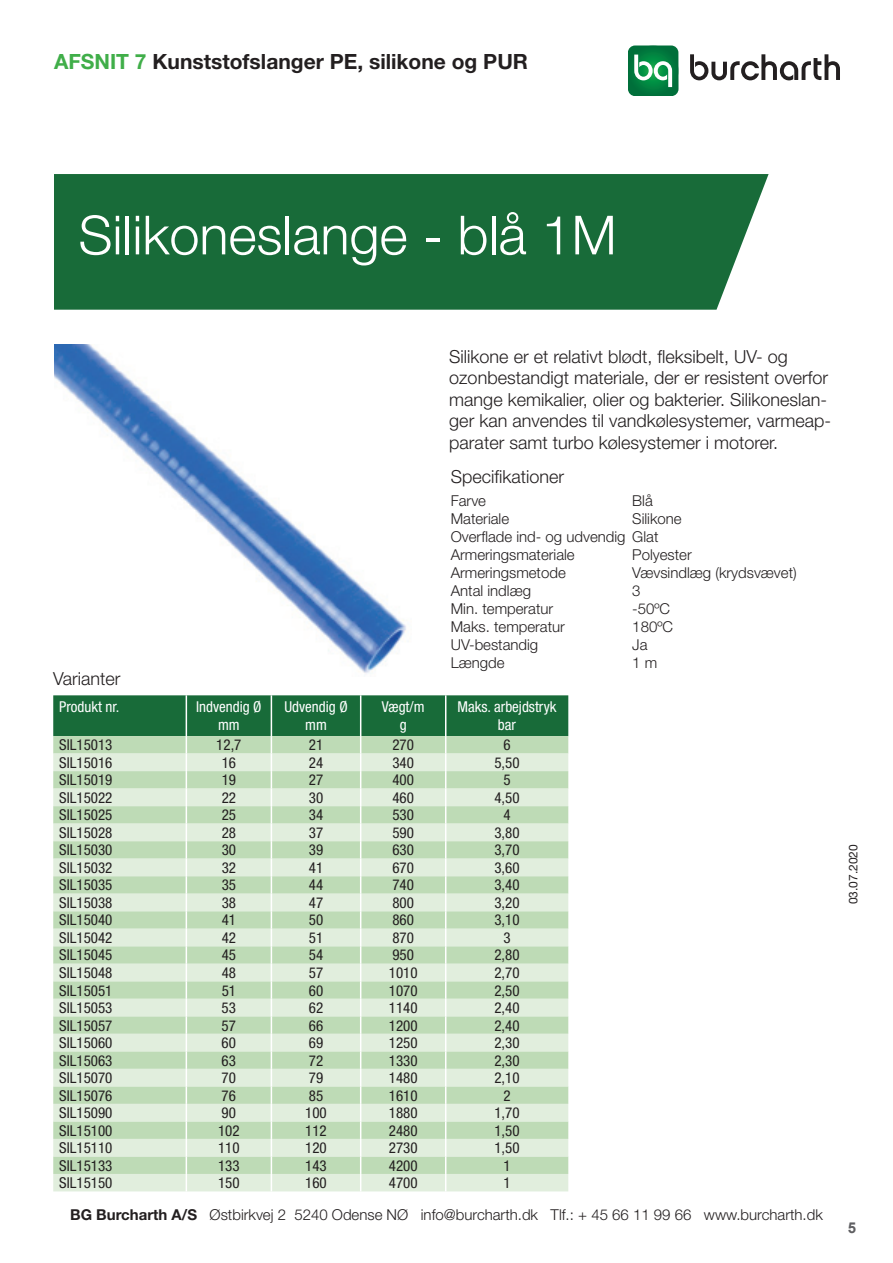
<style>
.page{position:relative;width:893px;height:1263px;background:#fff}
.page>*{position:absolute;margin:0;border:0;box-sizing:border-box;transform-origin:0 0}
.t1{font:300 54px "Helvetica Neue LT Std";color:#fff}
.t2{font:700 21px "Helvetica Neue LT Std";color:#231f20}
.t3{font:300 18px/21.6px "Helvetica Neue LT Std";color:#231f20}
.t4{font:condensed 15px "Helvetica Neue LT Std";color:#231f20}
.t5{font:300 15px/18px "Helvetica Neue LT Std";color:#231f20}
.t6{font:condensed 15px/18px "Helvetica Neue LT Std";color:#fff;text-align:center}
.t7{font:700 15px "Arial";color:#5f5f62}
.t8{font:12px "Helvetica Neue LT Std";color:#231f20}
.s1{color:#40ae49}
.s2{font-weight:700}
</style>
<div class="page">
<svg style="left:628px;top:45px;width:50px;height:51px;background:#329563"></svg>
<svg style="left:690px;top:54px;width:150px;height:26px"></svg>
<div style="left:54px;top:174px;width:715px;height:136px;background:#186b39"></div>
<img style="left:54px;top:344px;width:352px;height:330px">
<svg style="left:53px;top:695px;width:515px;height:496px;background:#c1dbbf"></svg>
<h2 class="t2" style="left:54px;top:49px;width:476px"><span class="s1">AFSNIT 7</span> Kunststofslanger PE, silikone og PUR</h2>
<h1 class="t1" style="left:78px;top:202px;width:540px">Silikoneslange - blå 1M</h1>
<p class="t3" style="left:449px;top:345px;width:383px">Silikone er et relativt blødt, fleksibelt, UV- og ozonbestandigt materiale, der er resistent overfor mange kemikalier, olier og bakterier. Silikoneslan&shy;ger kan anvendes til vandkølesystemer, varmeap&shy;parater samt turbo kølesystemer i motorer.</p>
<p class="t3" style="left:451px;top:466px;width:115px">Specifikationer</p>
<p class="t5" style="left:451px;top:491px;width:37px">Farve</p>
<p class="t5" style="left:632px;top:491px;width:22px">Blå</p>
<p class="t5" style="left:451px;top:509px;width:60px">Materiale</p>
<p class="t5" style="left:451px;top:509px;width:232px;text-indent:182px">Silikone<br>Overflade ind- og udvendig Glat<br>Armeringsmateriale</p>
<p class="t5" style="left:632px;top:545px;width:61px">Polyester</p>
<p class="t5" style="left:451px;top:563px;width:117px">Armeringsmetode</p>
<p class="t5" style="left:632px;top:563px;width:166px">Vævsindlæg (krydsvævet)</p>
<p class="t5" style="left:451px;top:581px;width:82px">Antal indlæg</p>
<p class="t5" style="left:632px;top:581px;width:10px">3</p>
<p class="t5" style="left:451px;top:599px;width:104px">Min. temperatur</p>
<p class="t5" style="left:632px;top:599px;width:39px">-50ºC</p>
<p class="t5" style="left:451px;top:617px;width:116px">Maks. temperatur</p>
<p class="t5" style="left:632px;top:617px;width:42px">180ºC</p>
<p class="t5" style="left:451px;top:635px;width:89px">UV-bestandig</p>
<p class="t5" style="left:632px;top:635px;width:17px">Ja</p>
<p class="t5" style="left:451px;top:653px;width:55px">Længde</p>
<p class="t5" style="left:632px;top:653px;width:27px">1 m</p>
<p class="t3" style="left:53px;top:667px;width:69px">Varianter</p>
<p class="t6" style="left:59px;top:698px;width:62px">Produkt nr.</p>
<p class="t6" style="left:196px;top:698px;width:67px">Indvendig Ø mm</p>
<p class="t6" style="left:284px;top:698px;width:65px">Udvendig Ø mm</p>
<p class="t6" style="left:382px;top:698px;width:44px">Vægt/m g</p>
<p class="t6" style="left:458px;top:698px;width:100px">Maks. arbejdstryk bar</p>
<p class="t4" style="left:59px;top:736px;width:55px">SIL15013</p>
<p class="t4" style="left:216px;top:736px;width:27px">12,7</p>
<p class="t4" style="left:309px;top:736px;width:16px">21</p>
<p class="t4" style="left:392px;top:736px;width:23px">270</p>
<p class="t4" style="left:503px;top:736px;width:9px">6</p>
<p class="t4" style="left:59px;top:754px;width:55px">SIL15016</p>
<p class="t4" style="left:222px;top:754px;width:16px">16</p>
<p class="t4" style="left:309px;top:754px;width:16px">24</p>
<p class="t4" style="left:392px;top:754px;width:23px">340</p>
<p class="t4" style="left:494px;top:754px;width:27px">5,50</p>
<p class="t4" style="left:59px;top:771px;width:55px">SIL15019</p>
<p class="t4" style="left:222px;top:771px;width:16px">19</p>
<p class="t4" style="left:309px;top:771px;width:16px">27</p>
<p class="t4" style="left:392px;top:771px;width:23px">400</p>
<p class="t4" style="left:503px;top:771px;width:9px">5</p>
<p class="t4" style="left:59px;top:789px;width:55px">SIL15022</p>
<p class="t4" style="left:222px;top:789px;width:16px">22</p>
<p class="t4" style="left:309px;top:789px;width:16px">30</p>
<p class="t4" style="left:392px;top:789px;width:23px">460</p>
<p class="t4" style="left:494px;top:789px;width:27px">4,50</p>
<p class="t4" style="left:59px;top:806px;width:55px">SIL15025</p>
<p class="t4" style="left:222px;top:806px;width:16px">25</p>
<p class="t4" style="left:309px;top:806px;width:16px">34</p>
<p class="t4" style="left:392px;top:806px;width:23px">530</p>
<p class="t4" style="left:503px;top:806px;width:9px">4</p>
<p class="t4" style="left:59px;top:824px;width:55px">SIL15028</p>
<p class="t4" style="left:222px;top:824px;width:16px">28</p>
<p class="t4" style="left:309px;top:824px;width:16px">37</p>
<p class="t4" style="left:392px;top:824px;width:23px">590</p>
<p class="t4" style="left:494px;top:824px;width:27px">3,80</p>
<p class="t4" style="left:59px;top:841px;width:55px">SIL15030</p>
<p class="t4" style="left:222px;top:841px;width:16px">30</p>
<p class="t4" style="left:309px;top:841px;width:16px">39</p>
<p class="t4" style="left:392px;top:841px;width:23px">630</p>
<p class="t4" style="left:494px;top:841px;width:27px">3,70</p>
<p class="t4" style="left:59px;top:859px;width:55px">SIL15032</p>
<p class="t4" style="left:222px;top:859px;width:16px">32</p>
<p class="t4" style="left:309px;top:859px;width:16px">41</p>
<p class="t4" style="left:392px;top:859px;width:23px">670</p>
<p class="t4" style="left:494px;top:859px;width:27px">3,60</p>
<p class="t4" style="left:59px;top:876px;width:55px">SIL15035</p>
<p class="t4" style="left:222px;top:876px;width:16px">35</p>
<p class="t4" style="left:309px;top:876px;width:16px">44</p>
<p class="t4" style="left:392px;top:876px;width:23px">740</p>
<p class="t4" style="left:494px;top:876px;width:27px">3,40</p>
<p class="t4" style="left:59px;top:894px;width:55px">SIL15038</p>
<p class="t4" style="left:222px;top:894px;width:16px">38</p>
<p class="t4" style="left:309px;top:894px;width:16px">47</p>
<p class="t4" style="left:392px;top:894px;width:23px">800</p>
<p class="t4" style="left:494px;top:894px;width:27px">3,20</p>
<p class="t4" style="left:59px;top:911px;width:55px">SIL15040</p>
<p class="t4" style="left:222px;top:911px;width:16px">41</p>
<p class="t4" style="left:309px;top:911px;width:16px">50</p>
<p class="t4" style="left:392px;top:911px;width:23px">860</p>
<p class="t4" style="left:494px;top:911px;width:27px">3,10</p>
<p class="t4" style="left:59px;top:929px;width:55px">SIL15042</p>
<p class="t4" style="left:222px;top:929px;width:16px">42</p>
<p class="t4" style="left:309px;top:929px;width:16px">51</p>
<p class="t4" style="left:392px;top:929px;width:23px">870</p>
<p class="t4" style="left:503px;top:929px;width:9px">3</p>
<p class="t4" style="left:59px;top:946px;width:55px">SIL15045</p>
<p class="t4" style="left:222px;top:946px;width:16px">45</p>
<p class="t4" style="left:309px;top:946px;width:16px">54</p>
<p class="t4" style="left:392px;top:946px;width:23px">950</p>
<p class="t4" style="left:494px;top:946px;width:27px">2,80</p>
<p class="t4" style="left:59px;top:964px;width:55px">SIL15048</p>
<p class="t4" style="left:222px;top:964px;width:16px">48</p>
<p class="t4" style="left:309px;top:964px;width:16px">57</p>
<p class="t4" style="left:389px;top:964px;width:30px">1010</p>
<p class="t4" style="left:494px;top:964px;width:27px">2,70</p>
<p class="t4" style="left:59px;top:981px;width:55px">SIL15051</p>
<p class="t4" style="left:222px;top:981px;width:16px">51</p>
<p class="t4" style="left:309px;top:981px;width:16px">60</p>
<p class="t4" style="left:389px;top:981px;width:30px">1070</p>
<p class="t4" style="left:494px;top:981px;width:27px">2,50</p>
<p class="t4" style="left:59px;top:999px;width:55px">SIL15053</p>
<p class="t4" style="left:222px;top:999px;width:16px">53</p>
<p class="t4" style="left:309px;top:999px;width:16px">62</p>
<p class="t4" style="left:389px;top:999px;width:30px">1140</p>
<p class="t4" style="left:494px;top:999px;width:27px">2,40</p>
<p class="t4" style="left:59px;top:1016px;width:55px">SIL15057</p>
<p class="t4" style="left:222px;top:1016px;width:16px">57</p>
<p class="t4" style="left:309px;top:1016px;width:16px">66</p>
<p class="t4" style="left:389px;top:1016px;width:30px">1200</p>
<p class="t4" style="left:494px;top:1016px;width:27px">2,40</p>
<p class="t4" style="left:59px;top:1034px;width:55px">SIL15060</p>
<p class="t4" style="left:222px;top:1034px;width:16px">60</p>
<p class="t4" style="left:309px;top:1034px;width:16px">69</p>
<p class="t4" style="left:389px;top:1034px;width:30px">1250</p>
<p class="t4" style="left:494px;top:1034px;width:27px">2,30</p>
<p class="t4" style="left:59px;top:1051px;width:55px">SIL15063</p>
<p class="t4" style="left:222px;top:1051px;width:16px">63</p>
<p class="t4" style="left:309px;top:1051px;width:16px">72</p>
<p class="t4" style="left:389px;top:1051px;width:30px">1330</p>
<p class="t4" style="left:494px;top:1051px;width:27px">2,30</p>
<p class="t4" style="left:59px;top:1069px;width:55px">SIL15070</p>
<p class="t4" style="left:222px;top:1069px;width:16px">70</p>
<p class="t4" style="left:309px;top:1069px;width:16px">79</p>
<p class="t4" style="left:389px;top:1069px;width:30px">1480</p>
<p class="t4" style="left:494px;top:1069px;width:27px">2,10</p>
<p class="t4" style="left:59px;top:1087px;width:55px">SIL15076</p>
<p class="t4" style="left:222px;top:1087px;width:16px">76</p>
<p class="t4" style="left:309px;top:1087px;width:16px">85</p>
<p class="t4" style="left:389px;top:1087px;width:30px">1610</p>
<p class="t4" style="left:503px;top:1087px;width:9px">2</p>
<p class="t4" style="left:59px;top:1104px;width:55px">SIL15090</p>
<p class="t4" style="left:222px;top:1104px;width:16px">90</p>
<p class="t4" style="left:305px;top:1104px;width:23px">100</p>
<p class="t4" style="left:389px;top:1104px;width:30px">1880</p>
<p class="t4" style="left:494px;top:1104px;width:27px">1,70</p>
<p class="t4" style="left:59px;top:1122px;width:55px">SIL15100</p>
<p class="t4" style="left:218px;top:1122px;width:23px">102</p>
<p class="t4" style="left:305px;top:1122px;width:23px">112</p>
<p class="t4" style="left:389px;top:1122px;width:30px">2480</p>
<p class="t4" style="left:494px;top:1122px;width:27px">1,50</p>
<p class="t4" style="left:59px;top:1139px;width:55px">SIL15110</p>
<p class="t4" style="left:218px;top:1139px;width:23px">110</p>
<p class="t4" style="left:305px;top:1139px;width:23px">120</p>
<p class="t4" style="left:389px;top:1139px;width:30px">2730</p>
<p class="t4" style="left:494px;top:1139px;width:27px">1,50</p>
<p class="t4" style="left:59px;top:1157px;width:55px">SIL15133</p>
<p class="t4" style="left:218px;top:1157px;width:23px">133</p>
<p class="t4" style="left:305px;top:1157px;width:23px">143</p>
<p class="t4" style="left:389px;top:1157px;width:30px">4200</p>
<p class="t4" style="left:503px;top:1157px;width:9px">1</p>
<p class="t4" style="left:59px;top:1174px;width:55px">SIL15150</p>
<p class="t4" style="left:218px;top:1174px;width:23px">150</p>
<p class="t4" style="left:305px;top:1174px;width:23px">160</p>
<p class="t4" style="left:389px;top:1174px;width:30px">4700</p>
<p class="t4" style="left:503px;top:1174px;width:9px">1</p>
<p class="t5" style="left:70px;top:1205px;width:754px"><span class="s2">BG Burcharth A/S</span> Østbirkvej 2 5240 Odense NØ info@burcharth.dk Tlf.: + 45 66 11 99 66 www.burcharth.dk</p>
<p class="t8" style="left:846px;top:904px;width:62px;rotate:-90deg">03.07.2020</p>
<p class="t7" style="left:848px;top:1217px;width:10px">5</p>
</div>
